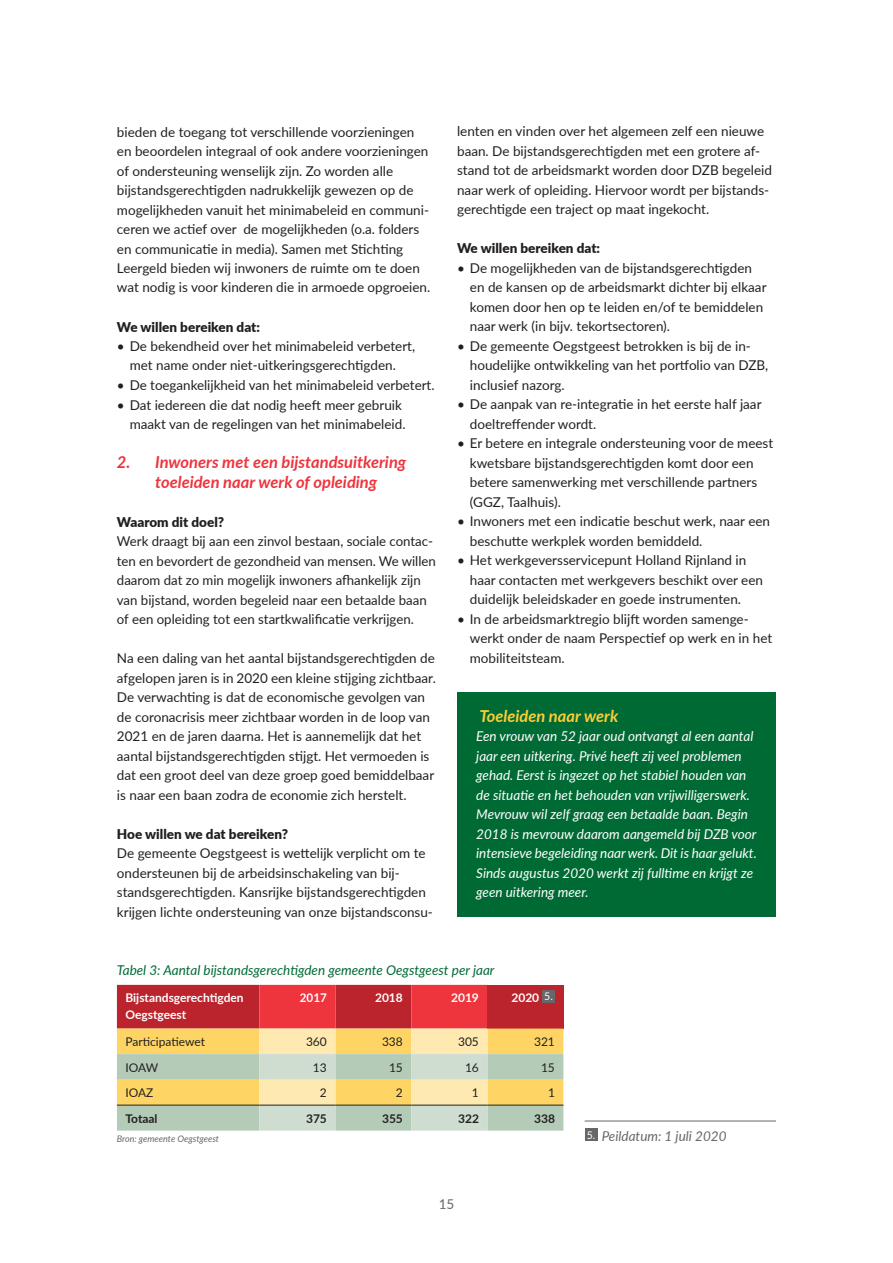
<style>
.page{position:relative;width:893px;height:1263px;background:#fff}
.page>*{position:absolute;margin:0;border:0;box-sizing:border-box;transform-origin:0 0}
.t1{font:italic 700 16.5px/19.5px "Lato";color:#ee343d;text-align:center}
.t2{font:italic 700 16.5px "Lato";color:#fecd33}
.t3{font:13.5px/19.5px "Lato";color:#231f20}
.t4{font:italic 13.5px/19.5px "Lato";color:#fff}
.t5{font:900 13.5px "Lato";color:#231f20}
.t6{font:italic 13.5px "Lato";color:#006a35}
.t7{font:italic 13.5px "Lato";color:#67676a}
.t8{font:13.5px "Lato";color:#67676a}
.t9{font:700 12px/16.5px "Lato";color:#fff}
.t10{font:12px "Lato";color:#231f20}
.t11{font:700 12px "Lato";color:#231f20}
.t12{font:italic 9px "Lato";color:#67676a}
</style>
<div class="page">
<svg style="left:117px;top:985px;width:446px;height:145px;background:#d8a27e"></svg>
<hr style="left:117px;top:1105px;width:142px;height:1px;background:#231f20">
<hr style="left:259px;top:1105px;width:76px;height:1px;background:#231f20">
<hr style="left:335px;top:1105px;width:76px;height:1px;background:#231f20">
<hr style="left:411px;top:1105px;width:76px;height:1px;background:#231f20">
<hr style="left:487px;top:1105px;width:76px;height:1px;background:#231f20">
<div style="left:542px;top:990px;width:13px;height:12px;background:#67676a"></div>
<div style="left:457px;top:692px;width:319px;height:225px;background:#006a35"></div>
<hr style="left:585px;top:1121px;width:191px;height:1px;background:#67676a">
<div style="left:585px;top:1128px;width:12px;height:13px;background:#67676a"></div>
<p class="t3" style="left:117px;top:121px;width:315px">bieden de toegang tot verschillende voorzieningen en beoordelen integraal of ook andere voorzieningen of ondersteuning wenselijk zijn. Zo worden alle bijstandsgerechtigden nadrukkelijk gewezen op de mogelijkheden vanuit het minimabeleid en communi&shy;ceren we actief over de mogelijkheden (o.a. folders en communicatie in media). Samen met Stichting Leergeld bieden wij inwoners de ruimte om te doen wat nodig is voor kinderen die in armoede opgroeien.</p>
<p class="t5" style="left:117px;top:316px;width:145px">We willen bereiken dat:</p>
<p class="t3" style="left:117px;top:336px;width:300px;text-align:center">• De bekendheid over het minimabeleid verbetert, met name onder niet-uitkeringsgerechtigden.</p>
<p class="t3" style="left:117px;top:375px;width:319px">• De toegankelijkheid van het minimabeleid verbetert.</p>
<p class="t3" style="left:117px;top:394px;width:290px;text-align:right">• Dat iedereen die dat nodig heeft meer gebruik maakt van de regelingen van het minimabeleid.</p>
<p class="t1" style="left:117px;top:452px;width:291px">2. Inwoners met een bijstandsuitkering toeleiden naar werk of opleiding</p>
<p class="t5" style="left:117px;top:511px;width:109px">Waarom dit doel?</p>
<p class="t3" style="left:117px;top:531px;width:320px">Werk draagt bij aan een zinvol bestaan, sociale contac&shy;ten en bevordert de gezondheid van mensen. We willen daarom dat zo min mogelijk inwoners afhankelijk zijn van bijstand, worden begeleid naar een betaalde baan of een opleiding tot een startkwalificatie verkrijgen.</p>
<p class="t3" style="left:117px;top:648px;width:320px">Na een daling van het aantal bijstandsgerechtigden de afgelopen jaren is in 2020 een kleine stijging zichtbaar.<br>De verwachting is dat de economische gevolgen van de coronacrisis meer zichtbaar worden in de loop van 2021 en de jaren daarna. Het is aannemelijk dat het aantal bijstandsgerechtigden stijgt. Het vermoeden is dat een groot deel van deze groep goed bemiddelbaar is naar een baan zodra de economie zich herstelt.</p>
<p class="t5" style="left:117px;top:823px;width:173px">Hoe willen we dat bereiken?</p>
<p class="t3" style="left:117px;top:843px;width:318px">De gemeente Oegstgeest is wettelijk verplicht om te ondersteunen bij de arbeidsinschakeling van bij&shy;standsgerechtigden. Kansrijke bijstandsgerechtigden krijgen lichte ondersteuning van onze bijstandsconsu-</p>
<p class="t3" style="left:457px;top:121px;width:316px">lenten en vinden over het algemeen zelf een nieuwe baan. De bijstandsgerechtigden met een grotere af&shy;stand tot de arbeidsmarkt worden door DZB begeleid naar werk of opleiding. Hiervoor wordt per bijstands&shy;gerechtigde een traject op maat ingekocht.</p>
<p class="t5" style="left:457px;top:238px;width:145px">We willen bereiken dat:</p>
<p class="t3" style="left:470px;top:258px;width:298px;text-indent:-13px">• De mogelijkheden van de bijstandsgerechtigden en de kansen op de arbeidsmarkt dichter bij elkaar komen door hen op te leiden en/of te bemiddelen naar werk (in bijv. tekortsectoren).</p>
<p class="t3" style="left:470px;top:336px;width:300px;text-indent:-13px">• De gemeente Oegstgeest betrokken is bij de in&shy;houdelijke ontwikkeling van het portfolio van DZB, inclusief nazorg.</p>
<p class="t3" style="left:470px;top:394px;width:293px;text-indent:-13px">• De aanpak van re-integratie in het eerste half jaar doeltreffender wordt.</p>
<p class="t3" style="left:470px;top:433px;width:305px;text-indent:-13px">• Er betere en integrale ondersteuning voor de meest kwetsbare bijstandsgerechtigden komt door een betere samenwerking met verschillende partners (GGZ, Taalhuis).</p>
<p class="t3" style="left:470px;top:511px;width:302px;text-indent:-13px">• Inwoners met een indicatie beschut werk, naar een beschutte werkplek worden bemiddeld.</p>
<p class="t3" style="left:470px;top:550px;width:295px;text-indent:-13px">• Het werkgeversservicepunt Holland Rijnland in haar contacten met werkgevers beschikt over een duidelijk beleidskader en goede instrumenten.</p>
<p class="t3" style="left:470px;top:609px;width:304px;text-indent:-13px">• In de arbeidsmarktregio blijft worden samenge&shy;werkt onder de naam Perspectief op werk en in het mobiliteitsteam.</p>
<p class="t2" style="left:479px;top:703px;width:140px">Toeleiden naar werk</p>
<p class="t4" style="left:476px;top:726px;width:282px">Een vrouw van 52 jaar oud ontvangt al een aantal jaar een uitkering. Privé heeft zij veel problemen gehad. Eerst is ingezet op het stabiel houden van de situatie en het behouden van vrijwilligerswerk.<br>Mevrouw wil zelf graag een betaalde baan. Begin 2018 is mevrouw daarom aangemeld bij DZB voor intensieve begeleiding naar werk. Dit is haar gelukt.<br>Sinds augustus 2020 werkt zij fulltime en krijgt ze geen uitkering meer.</p>
<p class="t6" style="left:117px;top:960px;width:379px">Tabel 3: Aantal bijstandsgerechtigden gemeente Oegstgeest per jaar</p>
<p class="t9" style="left:125px;top:989px;width:120px">Bijstandsgerechtigden<br>Oegstgeest</p>
<p class="t9" style="left:300px;top:989px;width:29px">2017</p>
<p class="t9" style="left:375px;top:989px;width:29px">2018</p>
<p class="t9" style="left:451px;top:989px;width:29px">2019</p>
<p class="t9" style="left:511px;top:989px;width:43px">2020 <sup>5.</sup></p>
<p class="t10" style="left:125px;top:1033px;width:81px">Participatiewet</p>
<p class="t10" style="left:306px;top:1033px;width:22px">360</p>
<p class="t10" style="left:382px;top:1033px;width:22px">338</p>
<p class="t10" style="left:458px;top:1033px;width:22px">305</p>
<p class="t10" style="left:534px;top:1033px;width:22px">321</p>
<p class="t10" style="left:125px;top:1059px;width:34px">IOAW</p>
<p class="t10" style="left:313px;top:1059px;width:15px">13</p>
<p class="t10" style="left:389px;top:1059px;width:15px">15</p>
<p class="t10" style="left:465px;top:1059px;width:15px">16</p>
<p class="t10" style="left:541px;top:1059px;width:15px">15</p>
<p class="t10" style="left:125px;top:1084px;width:30px">IOAZ</p>
<p class="t10" style="left:320px;top:1084px;width:8px">2</p>
<p class="t10" style="left:396px;top:1084px;width:8px">2</p>
<p class="t10" style="left:472px;top:1084px;width:8px">1</p>
<p class="t10" style="left:548px;top:1084px;width:8px">1</p>
<p class="t11" style="left:125px;top:1109px;width:34px">Totaal</p>
<p class="t11" style="left:306px;top:1109px;width:22px">375</p>
<p class="t11" style="left:382px;top:1109px;width:22px">355</p>
<p class="t11" style="left:458px;top:1109px;width:22px">322</p>
<p class="t11" style="left:534px;top:1109px;width:22px">338</p>
<p class="t12" style="left:117px;top:1133px;width:104px">Bron: gemeente Oegstgeest</p>
<p class="t8" style="left:439px;top:1194px;width:17px">15</p>
<p class="t7" style="left:587px;top:1126px;width:141px"><sup>5.</sup> Peildatum: 1 juli 2020</p>
</div>
